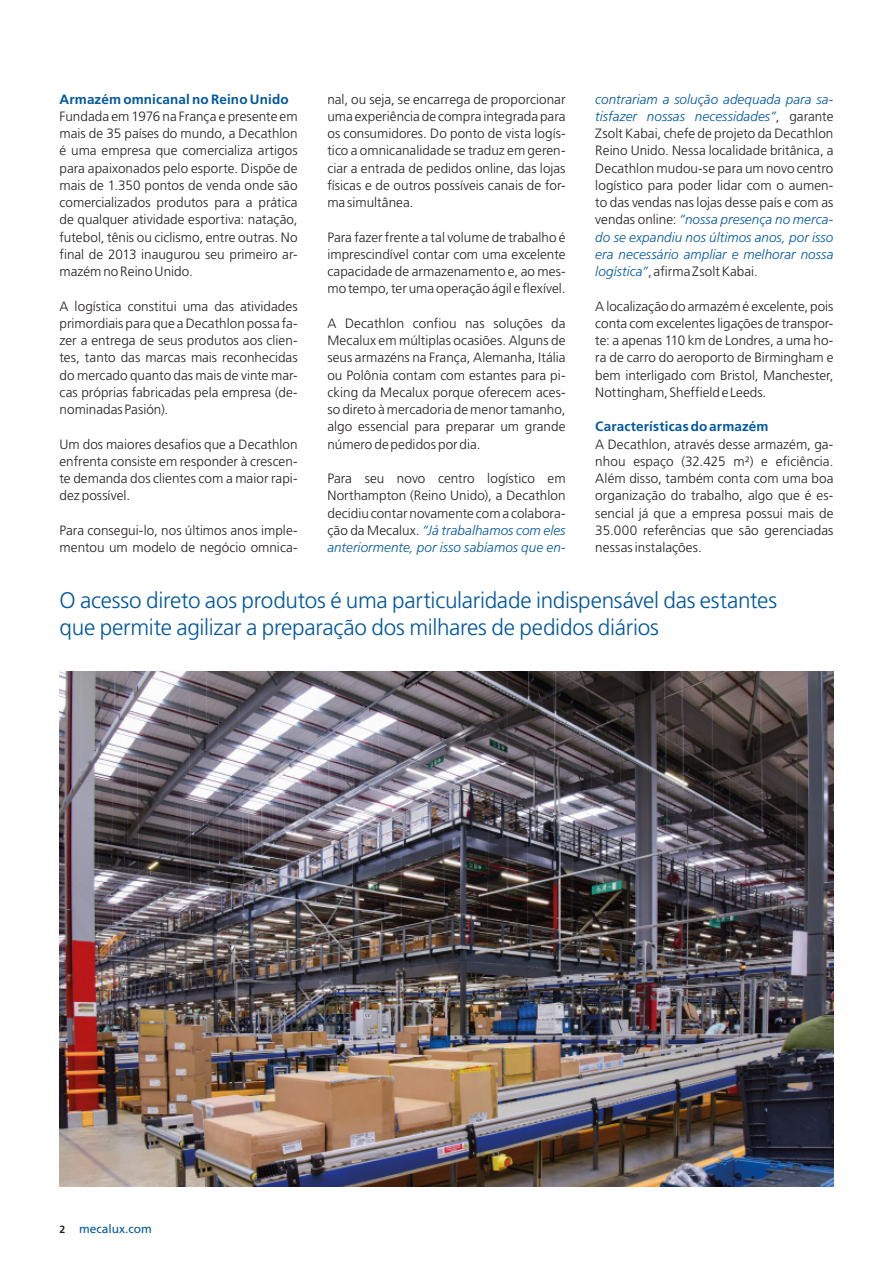
<style>
.page{position:relative;width:893px;height:1263px;background:#fff}
.page>*{position:absolute;margin:0;border:0;box-sizing:border-box;transform-origin:0 0}
.t1{font:300 22.5px/27px "Frutiger LT Std";letter-spacing:-.01em;color:#01579f}
.t2{font:300 13.5px/17.2px "Frutiger LT Std";letter-spacing:.005em;color:#231f20;text-align:justify}
.t3{font:700 13.5px "Frutiger LT Std";letter-spacing:.01em;color:#01579f}
.t4{font:12px "Frutiger LT Std";color:#01579f}
.s1{font-style:italic;color:#01579f}
.s2{font-weight:700;font-size:10.5px;color:#231f20}
</style>
<div class="page">
<img style="left:60px;top:672px;width:773px;height:514px">
<p class="t3" style="left:60px;top:91px;width:231px">Armazém omnicanal no Reino Unido</p>
<p class="t2" style="left:60px;top:108px;width:240px">Fundada em 1976 na França e presente em mais de 35 países do mundo, a Decathlon é uma empresa que comercializa artigos para apaixonados pelo esporte. Dispõe de mais de 1.350 pontos de venda onde são comercializados produtos para a prática de qualquer atividade esportiva: natação, futebol, tênis ou ciclismo, entre outras. No final de 2013 inaugurou seu primeiro ar&shy;mazém no Reino Unido.</p>
<p class="t2" style="left:60px;top:298px;width:240px">A logística constitui uma das atividades primordiais para que a Decathlon possa fa&shy;zer a entrega de seus produtos aos clien&shy;tes, tanto das marcas mais reconhecidas do mercado quanto das mais de vinte mar&shy;cas próprias fabricadas pela empresa (de&shy;nominadas Pasión).</p>
<p class="t2" style="left:60px;top:436px;width:240px">Um dos maiores desafios que a Decathlon enfrenta consiste em responder à crescen&shy;te demanda dos clientes com a maior rapi&shy;dez possível.</p>
<p class="t2" style="left:60px;top:522px;width:240px">Para consegui-lo, nos últimos anos imple&shy;mentou um modelo de negócio omnica-</p>
<p class="t2" style="left:327px;top:91px;width:240px">nal, ou seja, se encarrega de proporcionar uma experiência de compra integrada para os consumidores. Do ponto de vista logís&shy;tico a omnicanalidade se traduz em geren&shy;ciar a entrada de pedidos online, das lojas físicas e de outros possíveis canais de for&shy;ma simultânea.</p>
<p class="t2" style="left:327px;top:229px;width:240px">Para fazer frente a tal volume de trabalho é imprescindível contar com uma excelente capacidade de armazenamento e, ao mes&shy;mo tempo, ter uma operação ágil e flexível.</p>
<p class="t2" style="left:327px;top:315px;width:240px">A Decathlon confiou nas soluções da Mecalux em múltiplas ocasiões. Alguns de seus armazéns na França, Alemanha, Itália ou Polônia contam com estantes para pi&shy;cking da Mecalux porque oferecem aces&shy;so direto à mercadoria de menor tamanho, algo essencial para preparar um grande número de pedidos por dia.</p>
<p class="t2" style="left:327px;top:470px;width:240px">Para seu novo centro logístico em Northampton (Reino Unido), a Decathlon decidiu contar novamente com a colabora&shy;ção da Mecalux. <span class="s1">“Já trabalhamos com eles anteriormente, por isso sabíamos que en-</span></p>
<p class="t2" style="left:595px;top:91px;width:240px"><span class="s1">contrariam a solução adequada para sa&shy;tisfazer nossas necessidades”</span>, garante Zsolt Kabai, chefe de projeto da Decathlon Reino Unido. Nessa localidade britânica, a Decathlon mudou-se para um novo centro logístico para poder lidar com o aumen&shy;to das vendas nas lojas desse país e com as vendas online: <span class="s1">“nossa presença no merca&shy;do se expandiu nos últimos anos, por isso era necessário ampliar e melhorar nossa logística”</span>, afirma Zsolt Kabai.</p>
<p class="t2" style="left:595px;top:298px;width:240px">A localização do armazém é excelente, pois conta com excelentes ligações de transpor&shy;te: a apenas 110 km de Londres, a uma ho&shy;ra de carro do aeroporto de Birmingham e bem interligado com Bristol, Manchester, Nottingham, Sheffield e Leeds.</p>
<p class="t3" style="left:595px;top:419px;width:175px">Características do armazém</p>
<p class="t2" style="left:595px;top:436px;width:240px">A Decathlon, através desse armazém, ga&shy;nhou espaço (32.425 m2) e eficiência.<br>Além disso, também conta com uma boa organização do trabalho, algo que é es&shy;sencial já que a empresa possui mais de 35.000 referências que são gerenciadas nessas instalações.</p>
<h1 class="t1" style="left:60px;top:587px;width:719px">O acesso direto aos produtos é uma particularidade indispensável das estantes que permite agilizar a preparação dos milhares de pedidos diários</h1>
<p class="t4" style="left:60px;top:1221px;width:94px"><span class="s2">2</span> mecalux.com</p>
</div>
